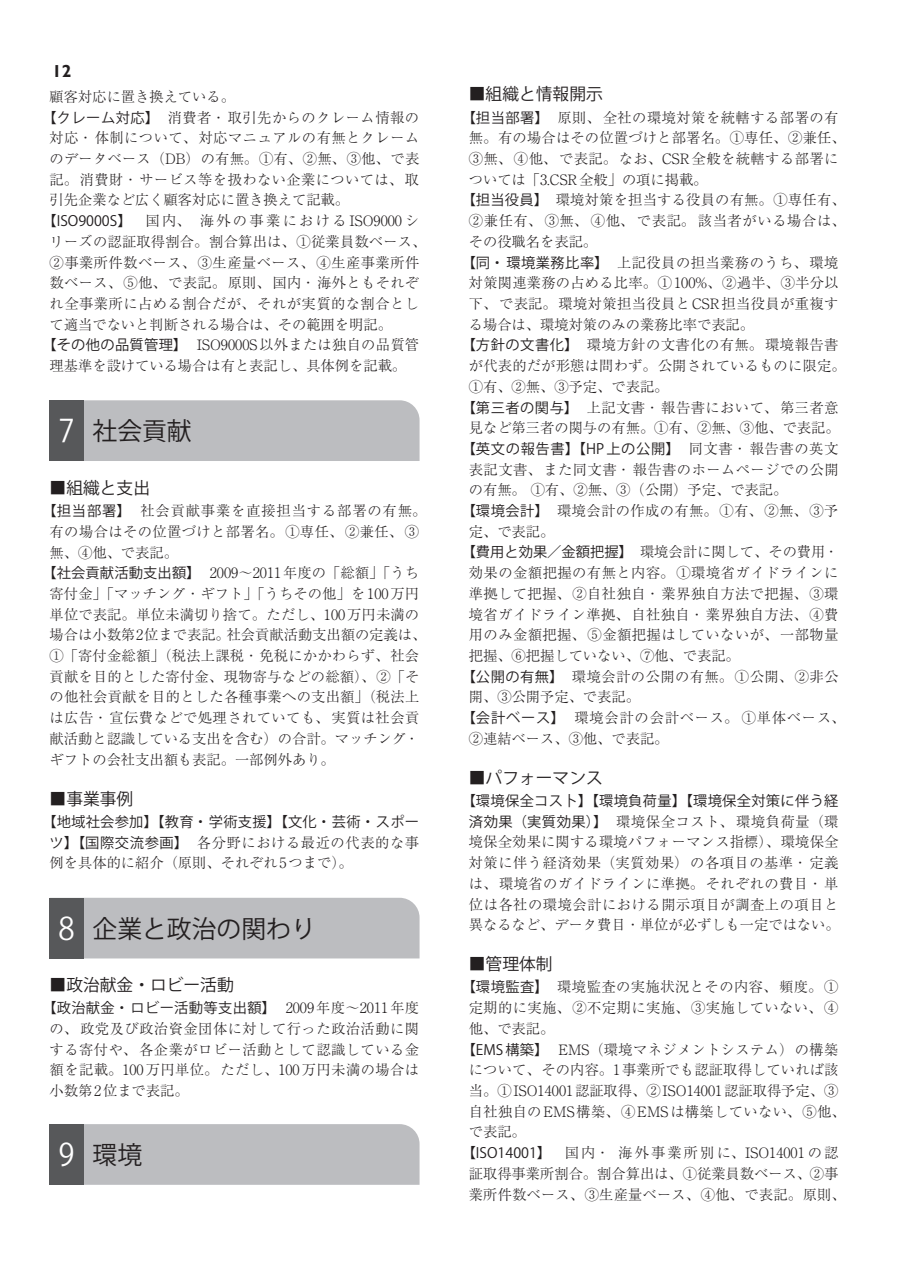
<style>
.page{position:relative;width:903px;height:1275px;background:#fff}
.page>*{position:absolute;margin:0;border:0;box-sizing:border-box;transform-origin:0 0}
.t1{font:24.85px "Koz Go Pr 6 N";color:#231f20}
.t2{font:700 17.32px "Gill Sans";color:#231f20}
.t3{font:16.8px "Koz Go Pr 6 N";color:#231f20}
.t4{font:300 14.17px/20.7px "Ryumin Pro";letter-spacing:.02em;color:#231f20;text-align:justify}
.t5{font:300 14.17px "Ryumin Pro";color:#231f20}
.t6{font:14.17px "Koz Go Pr 6 N";letter-spacing:.02em;color:#231f20}
.t7{font:300 14.17px/20.7px "Ryumin Pro";letter-spacing:.04em;color:#231f20}
.t8{font:300 14.17px "Ryumin Pro";letter-spacing:.15em;color:#231f20}
.t9{font:300 14.17px "Ryumin Pro";letter-spacing:.16em;color:#231f20}
.t10{font:14.17px "Koz Go Pr 6 N";letter-spacing:.045em;color:#231f20}
.t11{font:300 14.17px "Ryumin Pro";letter-spacing:.06em;color:#231f20}
.t12{font:300 14.17px "Ryumin Pro";letter-spacing:.055em;color:#231f20}
.t13{font:300 14.17px "Ryumin Pro";letter-spacing:.045em;color:#231f20}
.s1{font-family:"Koz Go Pr 6 N";font-weight:400}
.s2{font-size:30.97px;color:#fff}
.s3{font-family:"Ryumin Pro";font-weight:300}
</style>
<div class="page">
<div style="left:84px;top:400px;width:335px;height:61px;background:#bcbdc0"></div>
<div style="left:49px;top:400px;width:35px;height:61px;background:#57585a"></div>
<div style="left:84px;top:898px;width:335px;height:60px;background:#bcbdc0"></div>
<div style="left:49px;top:898px;width:35px;height:60px;background:#57585a"></div>
<div style="left:84px;top:1124px;width:335px;height:61px;background:#bcbdc0"></div>
<div style="left:49px;top:1124px;width:35px;height:61px;background:#57585a"></div>
<p class="t2" style="left:52px;top:61px;width:21px">12</p>
<p class="t5" style="left:50px;top:85px;width:187px">顧客対応に置き換えている。</p>
<p class="t4" style="left:42px;top:106px;width:378px"><span class="s1">【クレーム対応】</span>　消費者・取引先からのクレーム情報の</p>
<p class="t4" style="left:50px;top:126px;width:371px">対応・体制について、対応マニュアルの有無とクレーム</p>
<p class="t4" style="left:50px;top:147px;width:371px">のデータベース（DB）の有無。①有、②無、③他、で表</p>
<p class="t4" style="left:50px;top:168px;width:371px">記。消費財・サービス等を扱わない企業については、取</p>
<p class="t5" style="left:50px;top:189px;width:301px">引先企業など広く顧客対応に置き換えて記載。</p>
<p class="t9" style="left:42px;top:210px;width:378px"><span class="s1">【ISO9000S】</span>　国内、 海外の事業における ISO9000 シ</p>
<p class="t4" style="left:50px;top:230px;width:378px">リーズの認証取得割合。割合算出は、①従業員数ベース、</p>
<p class="t4" style="left:50px;top:251px;width:371px">②事業所件数ベース、③生産量ベース、④生産事業所件</p>
<p class="t4" style="left:50px;top:271px;width:371px">数ベース、⑤他、で表記。原則、国内・海外ともそれぞ</p>
<p class="t4" style="left:50px;top:292px;width:371px">れ全事業所に占める割合だが、それが実質的な割合とし</p>
<p class="t5" style="left:50px;top:313px;width:344px">て適当でないと判断される場合は、その範囲を明記。</p>
<p class="t4" style="left:42px;top:334px;width:378px"><span class="s1">【その他の品質管理】</span>　ISO9000S以外または独自の品質管</p>
<p class="t5" style="left:50px;top:355px;width:358px">理基準を設けている場合は有と表記し、具体例を記載。</p>
<h1 class="t1" style="left:59px;top:417px;width:134px"><span class="s2">7</span> 社会貢献</h1>
<p class="t3" style="left:50px;top:478px;width:102px">■組織と支出</p>
<p class="t11" style="left:42px;top:500px;width:385px"><span class="s1">【担当部署】</span>　社会貢献事業を直接担当する部署の有無。</p>
<p class="t4" style="left:50px;top:520px;width:371px">有の場合はその位置づけと部署名。①専任、②兼任、③</p>
<p class="t4" style="left:50px;top:541px;width:130px">無、④他、で表記。</p>
<p class="t5" style="left:42px;top:562px;width:378px"><span class="s1">【社会貢献活動支出額】</span>　2009～2011年度の「総額」「うち</p>
<p class="t4" style="left:50px;top:582px;width:371px">寄付金」「マッチング・ギフト」「うちその他」を100万円</p>
<p class="t4" style="left:50px;top:603px;width:371px">単位で表記。単位未満切り捨て。ただし、100万円未満の</p>
<p class="t5" style="left:50px;top:624px;width:378px">場合は小数第2位まで表記。社会貢献活動支出額の定義は、</p>
<p class="t4" style="left:50px;top:644px;width:371px">①「寄付金総額」（税法上課税・免税にかかわらず、社会</p>
<p class="t4" style="left:50px;top:665px;width:371px">貢献を目的とした寄付金、現物寄与などの総額）、②「そ</p>
<p class="t4" style="left:50px;top:686px;width:371px">の他社会貢献を目的とした各種事業への支出額」（税法上</p>
<p class="t4" style="left:50px;top:706px;width:371px">は広告・宣伝費などで処理されていても、実質は社会貢</p>
<p class="t5" style="left:50px;top:727px;width:371px">献活動と認識している支出を含む）の合計。マッチング・</p>
<p class="t5" style="left:50px;top:748px;width:287px">ギフトの会社支出額も表記。一部例外あり。</p>
<p class="t3" style="left:50px;top:789px;width:85px">■事業事例</p>
<p class="t6" style="left:42px;top:814px;width:378px">【地域社会参加】【教育・学術支援】【文化・芸術・スポー</p>
<p class="t7" style="left:50px;top:831px;width:371px"><span class="s1">ツ】【国際交流参画】</span>　各分野における最近の代表的な事例を具体的に紹介（原則、それぞれ5つまで）。</p>
<h1 class="t1" style="left:59px;top:914px;width:258px"><span class="s2">8</span> 企業と政治の関わり</h1>
<p class="t3" style="left:50px;top:975px;width:186px">■政治献金・ロビー活動</p>
<p class="t6" style="left:42px;top:1000px;width:378px">【政治献金・ロビー活動等支出額】<span class="s3">　2009年度～2011年度</span></p>
<p class="t4" style="left:50px;top:1017px;width:371px">の、政党及び政治資金団体に対して行った政治活動に関する寄付や、各企業がロビー活動として認識している金額を記載。100万円単位。ただし、100万円未満の場合は小数第2位まで表記。</p>
<h1 class="t1" style="left:59px;top:1141px;width:85px"><span class="s2">9</span> 環境</h1>
<p class="t3" style="left:469px;top:85px;width:135px">■組織と情報開示</p>
<p class="t4" style="left:462px;top:106px;width:378px"><span class="s1">【担当部署】</span>　原則、全社の環境対策を統轄する部署の有</p>
<p class="t4" style="left:469px;top:127px;width:378px">無。有の場合はその位置づけと部署名。①専任、②兼任、</p>
<p class="t4" style="left:469px;top:147px;width:371px">③無、④他、で表記。なお、CSR全般を統轄する部署に</p>
<p class="t5" style="left:469px;top:168px;width:240px">ついては「3.CSR全般」の項に掲載。</p>
<p class="t4" style="left:462px;top:189px;width:385px"><span class="s1">【担当役員】</span>　環境対策を担当する役員の有無。①専任有、</p>
<p class="t13" style="left:469px;top:210px;width:378px">②兼任有、 ③無、 ④他、で表記。該当者がいる場合は、</p>
<p class="t5" style="left:469px;top:230px;width:130px">その役職名を表記。</p>
<p class="t4" style="left:462px;top:251px;width:378px"><span class="s1">【同・環境業務比率】</span>　上記役員の担当業務のうち、環境</p>
<p class="t4" style="left:469px;top:271px;width:371px">対策関連業務の占める比率。①100%、②過半、③半分以</p>
<p class="t4" style="left:469px;top:292px;width:371px">下、で表記。環境対策担当役員とCSR担当役員が重複す</p>
<p class="t5" style="left:469px;top:313px;width:287px">る場合は、環境対策のみの業務比率で表記。</p>
<p class="t4" style="left:462px;top:334px;width:378px"><span class="s1">【方針の文書化】</span>　環境方針の文書化の有無。環境報告書</p>
<p class="t4" style="left:469px;top:354px;width:378px">が代表的だが形態は問わず。公開されているものに限定。</p>
<p class="t5" style="left:469px;top:375px;width:201px">①有、②無、③予定、で表記。</p>
<p class="t4" style="left:462px;top:396px;width:378px"><span class="s1">【第三者の関与】</span>　上記文書・報告書において、第三者意</p>
<p class="t5" style="left:469px;top:417px;width:372px">見など第三者の関与の有無。①有、②無、③他、で表記。</p>
<p class="t10" style="left:462px;top:441px;width:378px">【英文の報告書】【HP上の公開】<span class="s3">　同文書・報告書の英文</span></p>
<p class="t4" style="left:469px;top:458px;width:371px">表記文書、また同文書・報告書のホームページでの公開</p>
<p class="t5" style="left:469px;top:479px;width:320px">の有無。 ①有、②無、③（公開）予定、で表記。</p>
<p class="t4" style="left:462px;top:499px;width:378px"><span class="s1">【環境会計】</span>　環境会計の作成の有無。①有、②無、③予</p>
<p class="t4" style="left:469px;top:520px;width:87px">定、で表記。</p>
<p class="t5" style="left:462px;top:541px;width:378px"><span class="s1">【費用と効果／金額把握】</span>　環境会計に関して、その費用・</p>
<p class="t4" style="left:469px;top:561px;width:371px">効果の金額把握の有無と内容。①環境省ガイドラインに</p>
<p class="t4" style="left:469px;top:582px;width:371px">準拠して把握、②自社独自・業界独自方法で把握、③環</p>
<p class="t4" style="left:469px;top:603px;width:371px">境省ガイドライン準拠、自社独自・業界独自方法、④費</p>
<p class="t4" style="left:469px;top:623px;width:371px">用のみ金額把握、⑤金額把握はしていないが、一部物量</p>
<p class="t5" style="left:469px;top:645px;width:272px">把握、⑥把握していない、⑦他、で表記。</p>
<p class="t4" style="left:462px;top:665px;width:378px"><span class="s1">【公開の有無】</span>　環境会計の公開の有無。①公開、②非公</p>
<p class="t5" style="left:469px;top:686px;width:173px">開、③公開予定、で表記。</p>
<p class="t12" style="left:462px;top:707px;width:385px"><span class="s1">【会計ベース】</span>　環境会計の会計ベース。 ①単体ベース、</p>
<p class="t5" style="left:469px;top:727px;width:201px">②連結ベース、③他、で表記。</p>
<p class="t3" style="left:469px;top:768px;width:135px">■パフォーマンス</p>
<p class="t6" style="left:462px;top:793px;width:378px">【環境保全コス卜】【環境負荷量】【環境保全対策に伴う経</p>
<p class="t4" style="left:469px;top:810px;width:372px"><span class="s1">済効果（実質効果）】</span>　環境保全コスト、環境負荷量（環境保全効果に関する環境パフォーマンス指標）、環境保全対策に伴う経済効果（実質効果）の各項目の基準・定義は、環境省のガイドラインに準拠。それぞれの費目・単位は各社の環境会計における開示項目が調査上の項目と異なるなど、データ費目・単位が必ずしも一定ではない。</p>
<p class="t3" style="left:469px;top:955px;width:85px">■管理体制</p>
<p class="t4" style="left:462px;top:976px;width:378px"><span class="s1">【環境監査</span>】　環境監査の実施状況とその内容、頻度。①</p>
<p class="t4" style="left:469px;top:996px;width:371px">定期的に実施、②不定期に実施、③実施していない、④</p>
<p class="t4" style="left:469px;top:1017px;width:87px">他、で表記。</p>
<p class="t4" style="left:462px;top:1038px;width:378px"><span class="s1">【EMS 構築】</span>　EMS（環境マネジメントシステム）の構築</p>
<p class="t4" style="left:469px;top:1058px;width:371px">について、その内容。1事業所でも認証取得していれば該</p>
<p class="t5" style="left:469px;top:1079px;width:371px">当。①ISO14001認証取得、②ISO14001認証取得予定、③</p>
<p class="t4" style="left:469px;top:1100px;width:378px">自社独自のEMS構築、④EMSは構築していない、⑤他、</p>
<p class="t4" style="left:469px;top:1121px;width:59px">で表記。</p>
<p class="t8" style="left:462px;top:1142px;width:378px"><span class="s1">【ISO14001】</span>　国内・ 海外事業所別に、ISO14001 の認</p>
<p class="t5" style="left:469px;top:1162px;width:371px">証取得事業所割合。割合算出は、①従業員数ベース、②事</p>
<p class="t4" style="left:469px;top:1183px;width:378px">業所件数ベース、③生産量ベース、④他、で表記。原則、</p>
</div>
